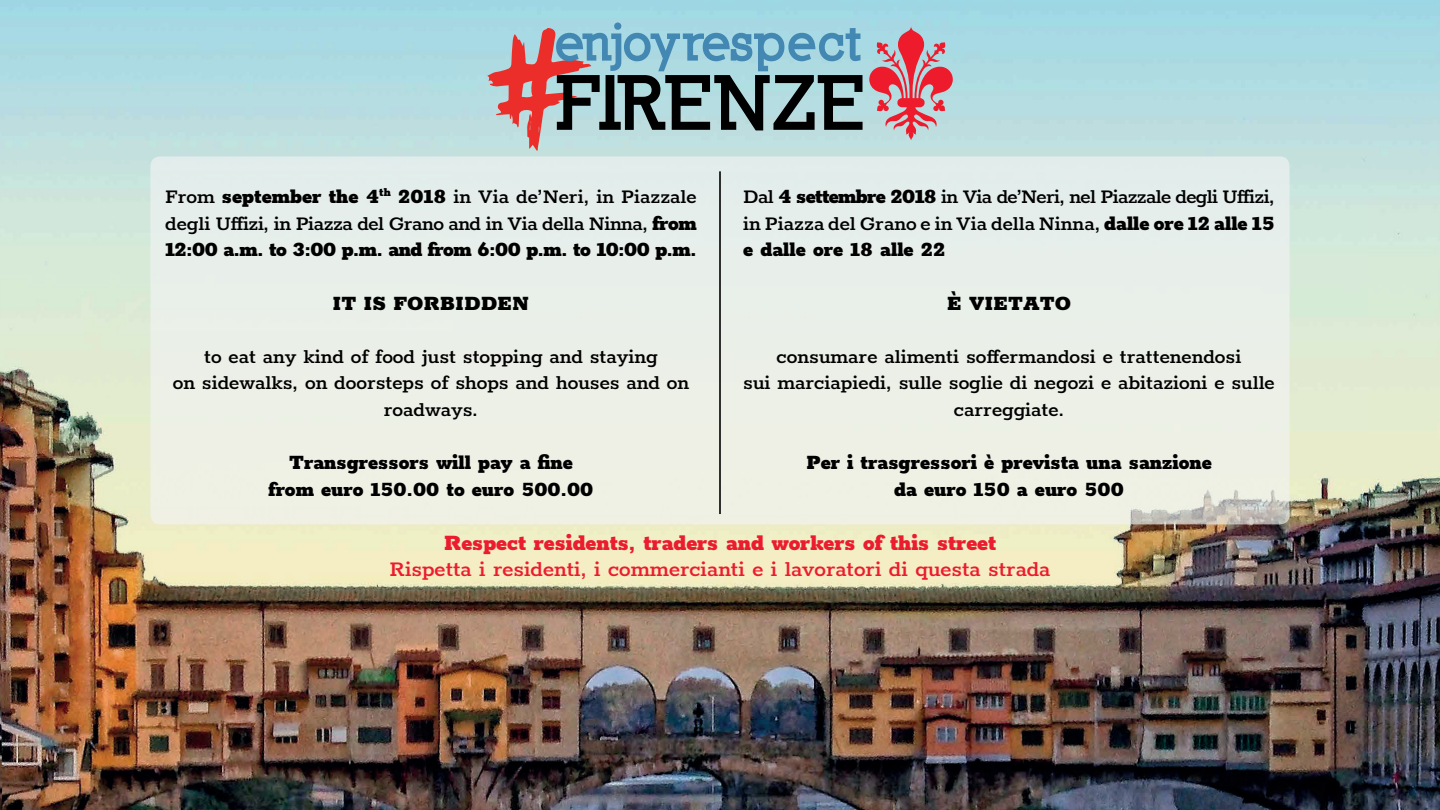
<style>
.page{position:relative;width:1440px;height:810px;background:#fff}
.page>*{position:absolute;margin:0;border:0;box-sizing:border-box;transform-origin:0 0}
.t1{font:600 24px/26.2px "Rokkitt";color:#eb1c2e;text-align:center}
.t2{font:600 22.2px/26.6px "Rokkitt";color:#000;text-align:justify}
.t3{font:900 22.2px/26.6px "Rokkitt";color:#000;text-align:center}
.s1{font-weight:900}
</style>
<div class="page">
<img style="left:0;top:0;width:1440px;height:810px">
<svg style="left:487px;top:22px;width:376px;height:129px;background:#8ea1a8"></svg>
<svg style="left:869px;top:26px;width:84px;height:114px;background:#c7949e"></svg>
<div style="left:150px;top:156px;width:1140px;height:368px;background:#eaf0e8;border-radius:10px"></div>
<hr style="left:719px;top:171px;width:2px;height:343px;background:#000">
<p class="t2" style="left:165px;top:181px;width:533px">From <span class="s1">september the 4</span><sup>th</sup> <span class="s1">2018</span> in Via de’Neri, in Piazzale degli Uffizi, in Piazza del Grano and in Via della Ninna, <span class="s1">from 12:00 a.m. to 3:00 p.m. and from 6:00 p.m. to 10:00 p.m.</span></p>
<p class="t3" style="left:333px;top:287px;width:198px">IT IS FORBIDDEN</p>
<p class="t2" style="left:173px;top:341px;width:518px;text-align:center">to eat any kind of food just stopping and staying<br>on sidewalks, on doorsteps of shops and houses and on roadways.</p>
<p class="t3" style="left:269px;top:447px;width:326px">Transgressors will pay a fine from euro 150.00 to euro 500.00</p>
<p class="t2" style="left:743px;top:181px;width:533px">Dal <span class="s1">4 settembre 2018</span> in Via de’Neri, nel Piazzale degli Uffizi, in Piazza del Grano e in Via della Ninna, <span class="s1">dalle ore 12 alle 15 e dalle ore 18 alle 22</span></p>
<p class="t3" style="left:947px;top:287px;width:126px">È VIETATO</p>
<p class="t2" style="left:743px;top:341px;width:533px;text-align:center">consumare alimenti soffermandosi e trattenendosi<br>sui marciapiedi, sulle soglie di negozi e abitazioni e sulle carreggiate.</p>
<p class="t3" style="left:806px;top:447px;width:407px">Per i trasgressori è prevista una sanzione da euro 150 a euro 500</p>
<p class="t1" style="left:390px;top:528px;width:662px"><span class="s1">Respect residents, traders and workers of this street<br></span>Rispetta i residenti, i commercianti e i lavoratori di questa strada</p>
</div>
